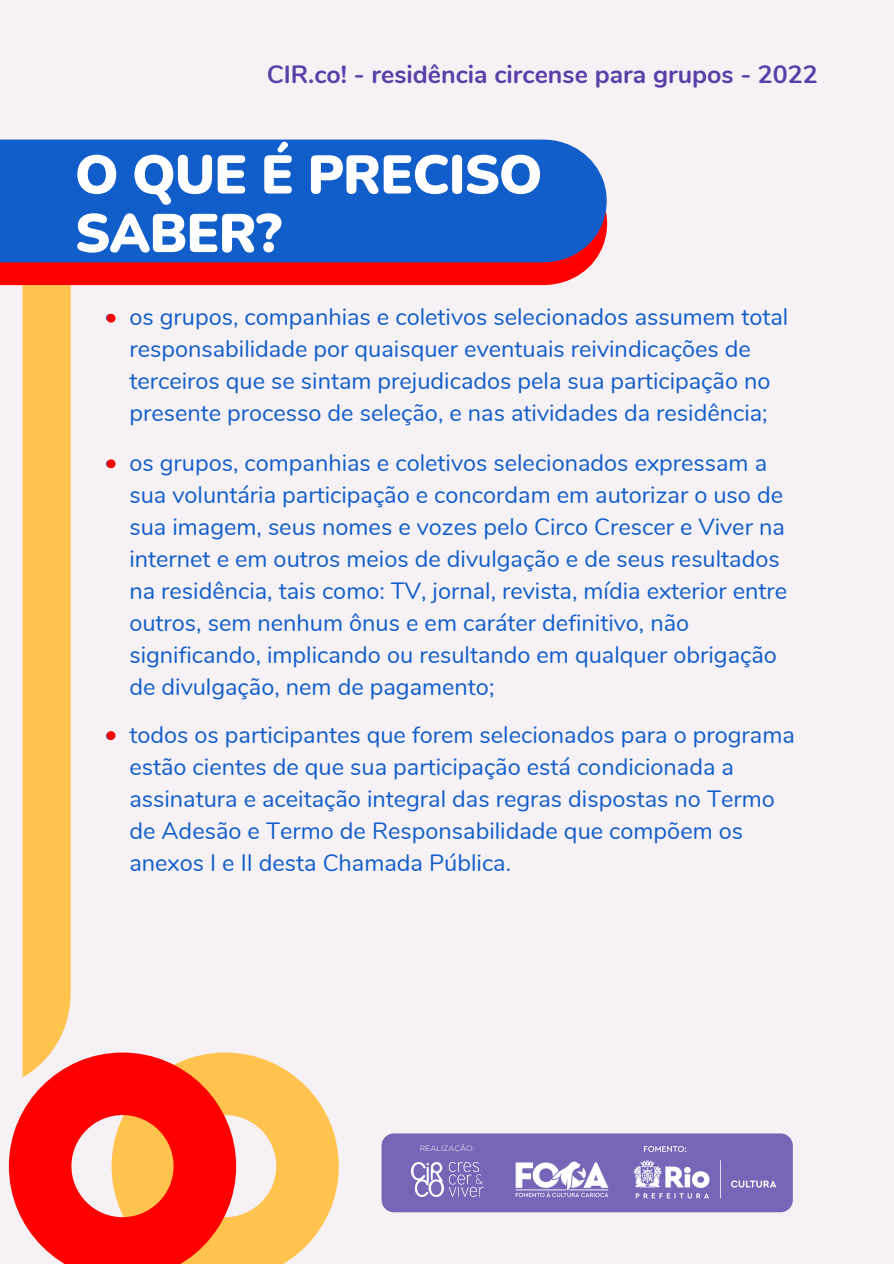
<style>
.page{position:relative;width:894px;height:1264px;background:#fff}
.page>*{position:absolute;margin:0;border:0;box-sizing:border-box;transform-origin:0 0}
.t1{font:900 54.15px/58.5px "Nunito";letter-spacing:-.02em;color:#fff}
.t2{font:700 24.9px "Nunito";color:#5a3fa8}
.t3{font:23.55px/32.1px "Nunito";color:#115ecb}
.t4{font:300 7.65px "Gotham";color:#fff}
</style>
<div class="page">
<div style="left:0;top:0;width:893px;height:1263px;background:#f6f1f4"></div>
<svg style="left:236px;top:1053px;width:103px;height:210px;fill:#ffc34e"></svg>
<svg style="left:9px;top:1052px;width:227px;height:211px;background:#fd4631"></svg>
<div style="left:9px;top:285px;width:62px;height:809px;background:#ffc34e"></div>
<div style="left:0;top:185px;width:23px;height:899px;background:#f6f1f4"></div>
<svg style="left:0;top:192px;width:607px;height:93px;background:#fa0d0f"></svg>
<div style="left:0;top:139px;width:606px;height:123px;background:#115ecb"></div>
<div style="left:107px;top:731px;width:8px;height:9px;background:#f00;border-radius:50%"></div>
<div style="left:107px;top:459px;width:8px;height:9px;background:#f00;border-radius:50%"></div>
<svg style="left:106px;top:314px;width:8px;height:8px"></svg>
<div style="left:107px;top:314px;width:8px;height:8px;background:#f00;border-radius:50%"></div>
<div style="left:381px;top:1133px;width:411px;height:79px;background:#7766b7;border-radius:12px"></div>
<img style="left:411px;top:1162px;width:72px;height:34px">
<img style="left:515px;top:1160px;width:262px;height:39px">
<img style="left:644px;top:1138px;width:149px;height:18px">
<p class="t2" style="left:267px;top:57px;width:552px">CIR.co! - residência circense para grupos - 2022</p>
<p class="t1" style="left:75px;top:146px;width:469px">O QUE É PRECISO<br>SABER?</p>
<p class="t3" style="left:129px;top:301px;width:660px">os grupos, companhias e coletivos selecionados assumem total responsabilidade por quaisquer eventuais reivindicações de terceiros que se sintam prejudicados pela sua participação no presente processo de seleção, e nas atividades da residência;</p>
<p class="t3" style="left:129px;top:447px;width:659px">os grupos, companhias e coletivos selecionados expressam a sua voluntária participação e concordam em autorizar o uso de sua imagem, seus nomes e vozes pelo Circo Crescer e Viver na internet e em outros meios de divulgação e de seus resultados na residência, tais como: TV, jornal, revista, mídia exterior entre outros, sem nenhum ônus e em caráter definitivo, não significando, implicando ou resultando em qualquer obrigação de divulgação, nem de pagamento;</p>
<p class="t3" style="left:129px;top:719px;width:666px">todos os participantes que forem selecionados para o programa estão cientes de que sua participação está condicionada a assinatura e aceitação integral das regras dispostas no Termo de Adesão e Termo de Responsabilidade que compõem os anexos I e II desta Chamada Pública.</p>
<p class="t4" style="left:419px;top:1143px;width:56px">REALIZAÇÃO:</p>
</div>
